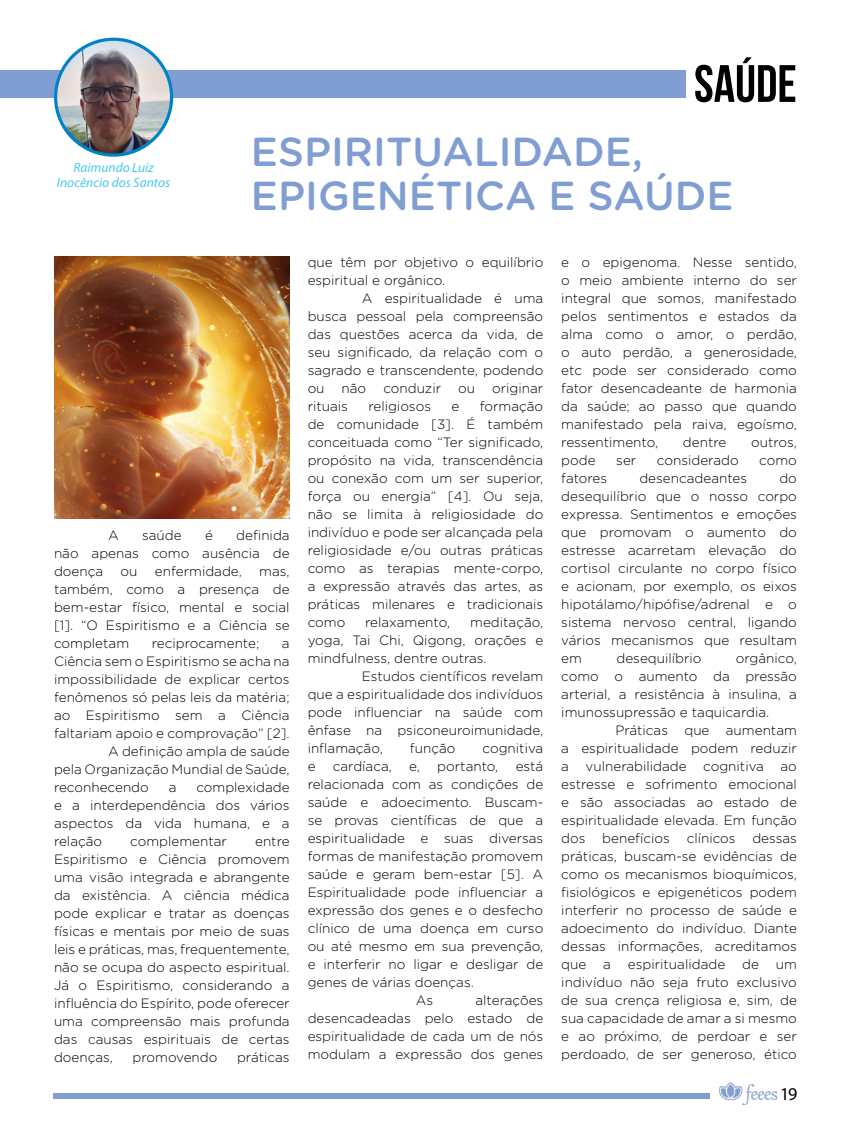
<style>
.page{position:relative;width:851px;height:1127px;background:#fff}
.page>*{position:absolute;margin:0;border:0;box-sizing:border-box;transform-origin:0 0}
.t1{font:700 52.5px "Bebas Neue";color:#000}
.t2{font:500 40.5px/43.8px "Gotham Rounded";color:#809ed2}
.t3{font:18px "Myriad Pro";color:#000}
.t4{font:300 13.5px/18px "Gotham Rounded";color:#000;text-align:justify}
.t5{font:italic 13.5px/15px "Myriad Pro";color:#49c8f5;text-align:center}
</style>
<div class="page">
<img style="left:719px;top:1082px;width:57px;height:22px">
<div style="left:54px;top:1093px;width:655px;height:6px;background:#809ed2"></div>
<div style="left:0;top:70px;width:685px;height:27px;background:#809ed2"></div>
<img style="left:56px;top:39px;width:115px;height:116px;border-radius:58px">
<div style="left:54px;top:38px;width:119px;height:119px;border:3px solid #0082c9;border-radius:50%"></div>
<img style="left:54px;top:257px;width:235px;height:262px">
<p class="t5" style="left:57px;top:160px;width:115px">Raimundo Luiz<br>Inocêncio dos Santos</p>
<h1 class="t1" style="left:694px;top:55px;width:104px">SAÚDE</h1>
<h2 class="t2" style="left:251px;top:128px;width:484px">ESPIRITUALIDADE,<br>EPIGENÉTICA E SAÚDE</h2>
<p class="t4" style="left:54px;top:526px;width:237px;text-indent:182px">definida não apenas como ausência de doença</p>
<p class="t4" style="left:108px;top:526px;width:12px">A</p>
<p class="t4" style="left:142px;top:526px;width:41px">saúde</p>
<p class="t4" style="left:205px;top:526px;width:9px">é</p>
<p class="t4" style="left:121px;top:562px;width:18px">ou</p>
<p class="t4" style="left:155px;top:562px;width:88px">enfermidade,</p>
<p class="t4" style="left:54px;top:562px;width:237px;text-indent:205px">mas, também, como a presença de bem-estar físico, mental e social [1]. “O Espiritismo e a Ciência se completam</p>
<p class="t4" style="left:152px;top:634px;width:109px">reciprocamente;</p>
<p class="t4" style="left:282px;top:634px;width:9px">a</p>
<p class="t4" style="left:54px;top:652px;width:237px">Ciência sem o Espiritismo se acha na</p>
<p class="t4" style="left:54px;top:670px;width:237px">impossibilidade de explicar certos</p>
<p class="t4" style="left:54px;top:688px;width:237px">fenômenos só pelas leis da matéria;</p>
<p class="t4" style="left:54px;top:706px;width:237px">ao Espiritismo sem a Ciência</p>
<p class="t4" style="left:54px;top:724px;width:237px">faltariam apoio e comprovação” [2].</p>
<p class="t4" style="left:108px;top:742px;width:183px">A definição ampla de saúde</p>
<p class="t4" style="left:54px;top:760px;width:237px">pela Organização Mundial de Saúde,</p>
<p class="t4" style="left:54px;top:778px;width:96px">reconhecendo</p>
<p class="t4" style="left:169px;top:778px;width:9px">a</p>
<p class="t4" style="left:54px;top:778px;width:237px;text-indent:142px">complexidade e a interdependência dos vários aspectos da vida humana, e a relação</p>
<p class="t4" style="left:130px;top:832px;width:98px">complementar</p>
<p class="t4" style="left:54px;top:832px;width:237px;text-indent:201px">entre Espiritismo e Ciência promovem uma visão integrada e abrangente da existência. A ciência médica pode explicar e tratar as doenças físicas e mentais por meio de suas leis e práticas, mas, frequentemente, não se ocupa do aspecto espiritual.<br>Já o Espiritismo, considerando a influência do Espírito, pode oferecer uma compreensão mais profunda das causas espirituais de certas doenças,</p>
<p class="t4" style="left:133px;top:1048px;width:86px">promovendo</p>
<p class="t4" style="left:237px;top:1048px;width:54px">práticas</p>
<p class="t4" style="left:307px;top:253px;width:237px">que têm por objetivo o equilíbrio</p>
<p class="t4" style="left:307px;top:271px;width:139px">espiritual e orgânico.</p>
<p class="t4" style="left:361px;top:289px;width:183px">A espiritualidade é uma</p>
<p class="t4" style="left:307px;top:307px;width:237px">busca pessoal pela compreensão</p>
<p class="t4" style="left:307px;top:325px;width:237px">das questões acerca da vida, de</p>
<p class="t4" style="left:307px;top:343px;width:237px">seu significado, da relação com o</p>
<p class="t4" style="left:307px;top:361px;width:237px">sagrado e transcendente, podendo</p>
<p class="t4" style="left:307px;top:379px;width:18px">ou</p>
<p class="t4" style="left:341px;top:379px;width:26px">não</p>
<p class="t4" style="left:383px;top:379px;width:59px">conduzir</p>
<p class="t4" style="left:458px;top:379px;width:18px">ou</p>
<p class="t4" style="left:492px;top:379px;width:53px">originar</p>
<p class="t4" style="left:307px;top:397px;width:42px">rituais</p>
<p class="t4" style="left:368px;top:397px;width:64px">religiosos</p>
<p class="t4" style="left:451px;top:397px;width:9px">e</p>
<p class="t4" style="left:307px;top:397px;width:237px;text-indent:172px">formação de comunidade [3]. É também conceituada como “Ter significado, propósito na vida, transcendência ou conexão com um ser superior, força ou energia” [4]. Ou seja, não se limita à religiosidade do indivíduo e pode ser alcançada pela religiosidade e/ou outras práticas como as terapias mente-corpo, a expressão através das artes, as práticas milenares e tradicionais como</p>
<p class="t4" style="left:365px;top:613px;width:86px">relaxamento,</p>
<p class="t4" style="left:470px;top:613px;width:75px">meditação,</p>
<p class="t4" style="left:307px;top:631px;width:237px">yoga, Tai Chi, Qigong, orações e</p>
<p class="t4" style="left:307px;top:649px;width:180px">mindfulness, dentre outras.</p>
<p class="t4" style="left:361px;top:667px;width:183px">Estudos científicos revelam</p>
<p class="t4" style="left:307px;top:685px;width:237px">que a espiritualidade dos indivíduos</p>
<p class="t4" style="left:307px;top:703px;width:237px">pode influenciar na saúde com</p>
<p class="t4" style="left:307px;top:721px;width:237px">ênfase na psiconeuroimunidade,</p>
<p class="t4" style="left:307px;top:739px;width:77px">inflamação,</p>
<p class="t4" style="left:410px;top:739px;width:47px">função</p>
<p class="t4" style="left:482px;top:739px;width:62px">cognitiva</p>
<p class="t4" style="left:307px;top:757px;width:9px">e</p>
<p class="t4" style="left:333px;top:757px;width:61px">cardíaca,</p>
<p class="t4" style="left:409px;top:757px;width:12px">e,</p>
<p class="t4" style="left:437px;top:757px;width:63px">portanto,</p>
<p class="t4" style="left:515px;top:757px;width:29px">está</p>
<p class="t4" style="left:307px;top:775px;width:237px">relacionada com as condições de</p>
<p class="t4" style="left:307px;top:793px;width:237px">saúde e adoecimento. Buscam-</p>
<p class="t4" style="left:307px;top:811px;width:237px">se provas científicas de que a</p>
<p class="t4" style="left:307px;top:829px;width:237px">espiritualidade e suas diversas</p>
<p class="t4" style="left:307px;top:847px;width:237px">formas de manifestação promovem</p>
<p class="t4" style="left:307px;top:865px;width:237px">saúde e geram bem-estar [5]. A</p>
<p class="t4" style="left:307px;top:883px;width:237px">Espiritualidade pode influenciar a</p>
<p class="t4" style="left:307px;top:901px;width:237px">expressão dos genes e o desfecho</p>
<p class="t4" style="left:307px;top:919px;width:237px">clínico de uma doença em curso</p>
<p class="t4" style="left:307px;top:937px;width:237px">ou até mesmo em sua prevenção,</p>
<p class="t4" style="left:307px;top:955px;width:237px">e interferir no ligar e desligar de</p>
<p class="t4" style="left:307px;top:973px;width:168px">genes de várias doenças.</p>
<p class="t4" style="left:415px;top:991px;width:19px">As</p>
<p class="t4" style="left:307px;top:991px;width:237px;text-indent:168px">alterações desencadeadas pelo estado de espiritualidade de cada um de nós modulam a expressão dos genes</p>
<p class="t4" style="left:561px;top:253px;width:237px">e o epigenoma. Nesse sentido, o meio ambiente interno do ser integral que somos, manifestado pelos sentimentos e estados da alma como o amor, o perdão, o auto perdão, a generosidade, etc pode ser considerado como fator desencadeante de harmonia da saúde; ao passo que quando manifestado pela raiva, egoísmo, ressentimento,</p>
<p class="t4" style="left:682px;top:433px;width:45px">dentre</p>
<p class="t4" style="left:751px;top:433px;width:47px">outros,</p>
<p class="t4" style="left:561px;top:451px;width:36px">pode</p>
<p class="t4" style="left:616px;top:451px;width:21px">ser</p>
<p class="t4" style="left:656px;top:451px;width:83px">considerado</p>
<p class="t4" style="left:759px;top:451px;width:39px">como</p>
<p class="t4" style="left:561px;top:469px;width:47px">fatores</p>
<p class="t4" style="left:639px;top:469px;width:109px">desencadeantes</p>
<p class="t4" style="left:561px;top:469px;width:237px;text-indent:218px">do desequilíbrio que o nosso corpo expressa. Sentimentos e emoções que promovam o aumento do estresse acarretam elevação do cortisol circulante no corpo físico e acionam, por exemplo, os eixos hipotálamo/hipófise/adrenal e o sistema nervoso central, ligando vários mecanismos que resultam em</p>
<p class="t4" style="left:616px;top:649px;width:86px">desequilíbrio</p>
<p class="t4" style="left:735px;top:649px;width:62px">orgânico,</p>
<p class="t4" style="left:561px;top:667px;width:237px">como o aumento da pressão</p>
<p class="t4" style="left:561px;top:685px;width:237px">arterial, a resistência à insulina, a</p>
<p class="t4" style="left:561px;top:703px;width:209px">imunossupressão e taquicardia.</p>
<p class="t4" style="left:615px;top:721px;width:183px">Práticas que aumentam</p>
<p class="t4" style="left:561px;top:739px;width:237px">a espiritualidade podem reduzir</p>
<p class="t4" style="left:561px;top:757px;width:237px">a vulnerabilidade cognitiva ao</p>
<p class="t4" style="left:561px;top:775px;width:237px">estresse e sofrimento emocional</p>
<p class="t4" style="left:561px;top:793px;width:237px">e são associadas ao estado de</p>
<p class="t4" style="left:561px;top:811px;width:237px">espiritualidade elevada. Em função</p>
<p class="t4" style="left:561px;top:829px;width:237px">dos benefícios clínicos dessas</p>
<p class="t4" style="left:561px;top:847px;width:237px">práticas, buscam-se evidências de</p>
<p class="t4" style="left:561px;top:865px;width:237px">como os mecanismos bioquímicos,</p>
<p class="t4" style="left:561px;top:883px;width:237px">fisiológicos e epigenéticos podem</p>
<p class="t4" style="left:561px;top:901px;width:237px">interferir no processo de saúde e</p>
<p class="t4" style="left:561px;top:919px;width:237px">adoecimento do indivíduo. Diante</p>
<p class="t4" style="left:561px;top:937px;width:237px">dessas informações, acreditamos</p>
<p class="t4" style="left:561px;top:955px;width:27px">que</p>
<p class="t4" style="left:603px;top:955px;width:123px">a espiritualidade</p>
<p class="t4" style="left:742px;top:955px;width:18px">de</p>
<p class="t4" style="left:561px;top:955px;width:237px;text-indent:214px">um indivíduo não seja fruto exclusivo de sua crença religiosa e, sim, de sua capacidade de amar a si mesmo e ao próximo, de perdoar e ser perdoado, de ser generoso, ético</p>
<h3 class="t3" style="left:780px;top:1083px;width:19px">19</h3>
</div>
